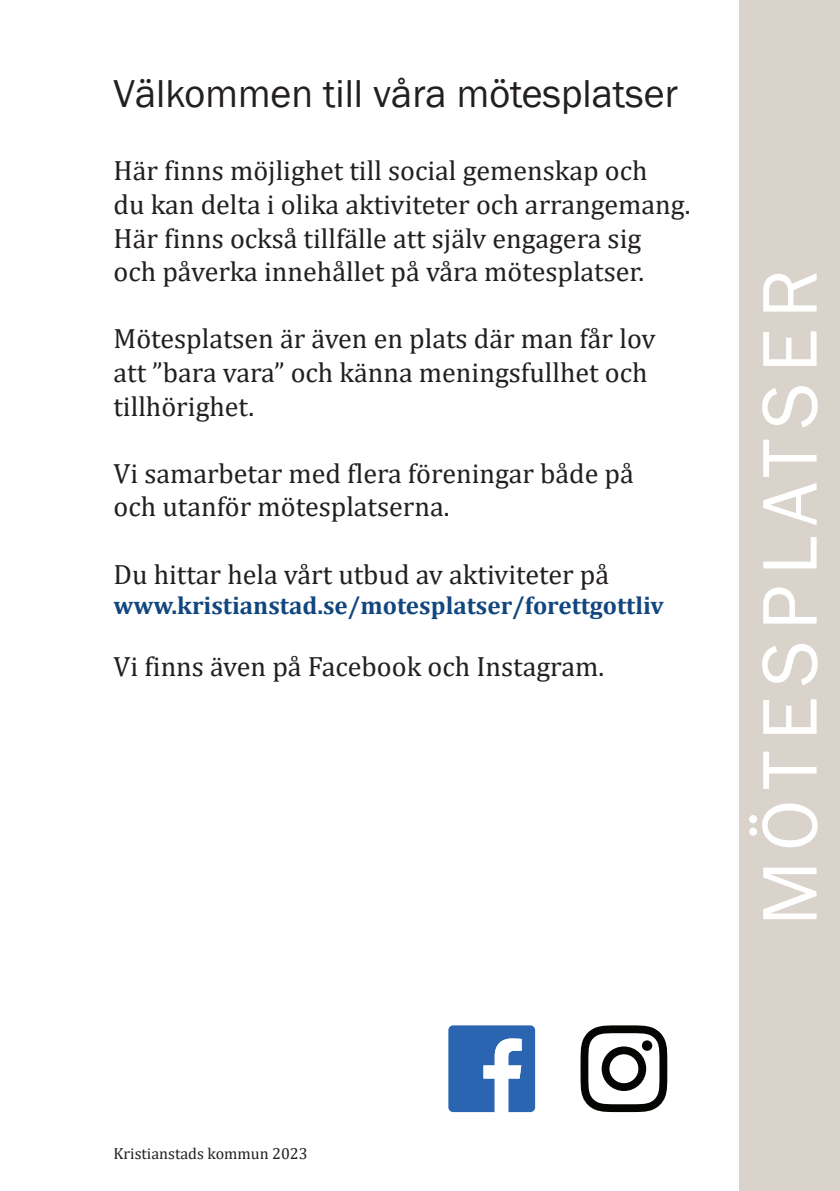
<style>
.page{position:relative;width:840px;height:1191px;background:#fff}
.page>*{position:absolute;margin:0;border:0;box-sizing:border-box;transform-origin:0 0}
.t1{font:80px "Franklin Gothic";letter-spacing:.13em;color:#fff}
.rubbe_1{font:40px "Franklin Gothic";color:#231f20}
.Brödtext_1{font:28px/33.6px "Cambria";color:#231f20}
.Rätt_rubrik{font:28px/33.6px "Cambria";color:#231f20}
.Brödtext_1-2{font:700 25px "Cambria";color:#12467f}
.t2{font:16px "Cambria";color:#231f20}
</style>
<div class="page">
<div style="left:739px;top:0;width:100px;height:1191px;background:#d9d3cc"></div>
<svg style="left:448px;top:1025px;width:87px;height:87px"></svg>
<svg style="left:580px;top:1025px;width:87px;height:87px"></svg>
<div style="left:641px;top:1040px;width:11px;height:10px;background:#040503;border-radius:50%"></div>
<p class="rubbe_1" style="left:113px;top:69px;width:565px">Välkommen till våra mötesplatser</p>
<p class="Brödtext_1" style="left:113px;top:154px;width:578px">Här finns möjlighet till social gemenskap och<br>du kan delta i olika aktiviteter och arrangemang.<br>Här finns också tillfälle att själv engagera sig</p>
<p class="Brödtext_1" style="left:113px;top:255px;width:532px">och påverka innehållet på våra mötesplatser.</p>
<p class="Rätt_rubrik" style="left:113px;top:322px;width:543px">Mötesplatsen är även en plats där man får lov att ”bara vara” och känna meningsfullhet och tillhörighet.</p>
<p class="Rätt_rubrik" style="left:113px;top:456px;width:521px">Vi samarbetar med flera föreningar både på och utanför mötesplatserna.</p>
<p class="Brödtext_1" style="left:113px;top:557px;width:497px">Du hittar hela vårt utbud av aktiviteter på</p>
<p class="Brödtext_1-2" style="left:113px;top:587px;width:551px">www.kristianstad.se/motesplatser/forettgottliv</p>
<p class="Brödtext_1" style="left:113px;top:649px;width:492px">Vi finns även på Facebook och Instagram.</p>
<p class="t1" style="left:739px;top:926px;width:658px;rotate:-90deg">MÖTESPLATSER</p>
<p class="t2" style="left:113px;top:1144px;width:195px">Kristianstads kommun 2023</p>
</div>
